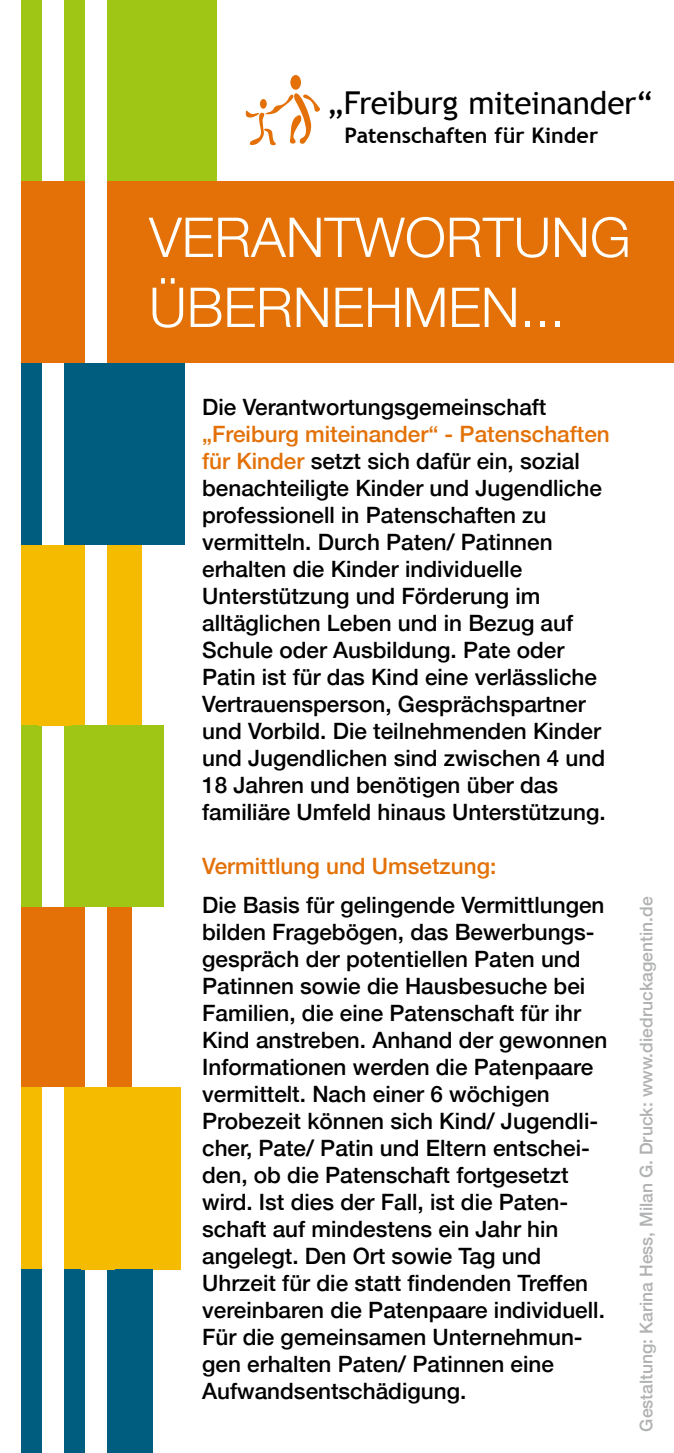
<style>
.page{position:relative;width:674px;height:1453px;background:#fff}
.page>*{position:absolute;margin:0;border:0;box-sizing:border-box;transform-origin:0 0}
.t1{font:300 55px/70px "Helvetica Neue";color:#fffffd}
.t2{font:31.5px "Trebuchet MS";letter-spacing:-.01em;color:#000}
.t3{font:500 22.5px/27px "Helvetica Neue";color:#000}
.t4{font:500 22.5px "Helvetica Neue";color:#e37107}
.t5{font:700 21.5px "Trebuchet MS";color:#000}
.t6{font:500 17.5px "Helvetica Neue";color:#b1b2b3}
.s1{color:#e37107}
</style>
<div class="page">
<div style="left:21px;top:0;width:195px;height:182px;background:#9fc515"></div>
<div style="left:21px;top:181px;width:652px;height:182px;background:#e37107"></div>
<div style="left:21px;top:363px;width:163px;height:182px;background:#005d80"></div>
<div style="left:21px;top:545px;width:121px;height:181px;background:#f4bb00"></div>
<div style="left:21px;top:725px;width:142px;height:182px;background:#9fc515"></div>
<div style="left:21px;top:907px;width:110px;height:181px;background:#e37107"></div>
<div style="left:21px;top:1087px;width:160px;height:183px;background:#f4bb00"></div>
<div style="left:21px;top:1270px;width:131px;height:183px;background:#005d80"></div>
<div style="left:43px;top:0;width:21px;height:1453px;background:#fff"></div>
<div style="left:85px;top:0;width:22px;height:1453px;background:#fff"></div>
<div style="left:81px;top:1087px;width:34px;height:183px;background:#f4bb00"></div>
<div style="left:32px;top:907px;width:35px;height:180px;background:#e37107"></div>
<div style="left:72px;top:725px;width:45px;height:182px;background:#9fc515"></div>
<div style="left:38px;top:545px;width:33px;height:180px;background:#f4bb00"></div>
<div style="left:82px;top:363px;width:35px;height:181px;background:#005d80"></div>
<div style="left:39px;top:181px;width:29px;height:182px;background:#e37107"></div>
<svg style="left:245px;top:75px;width:75px;height:70px"></svg>
<h2 class="t2" style="left:327px;top:84px;width:327px">„Freiburg miteinander“</h2>
<p class="t5" style="left:344px;top:122px;width:255px">Patenschaften für Kinder</p>
<h1 class="t1" style="left:149px;top:198px;width:483px">VERANTWORTUNG<br>ÜBERNEHMEN...</h1>
<p class="t3" style="left:202px;top:392px;width:345px">Die Verantwortungsgemeinschaft</p>
<p class="t3" style="left:202px;top:419px;width:409px"><span class="s1">„Freiburg miteinander“ - Patenschaften für Kinder</span> setzt sich dafür ein, sozial benachteiligte Kinder und Jugendliche professionell in Patenschaften zu vermitteln. Durch Paten/ Patinnen erhalten die Kinder individuelle Unterstützung und Förderung im alltäglichen Leben und in Bezug auf Schule oder Ausbildung. Pate oder Patin ist für das Kind eine verlässliche Vertrauensperson, Gesprächspartner und Vorbild. Die teilnehmenden Kinder und Jugendlichen sind zwischen 4 und 18 Jahren und benötigen über das familiäre Umfeld hinaus Unterstützung.</p>
<p class="t4" style="left:202px;top:848px;width:295px">Vermittlung und Umsetzung:</p>
<p class="t3" style="left:202px;top:890px;width:406px">Die Basis für gelingende Vermittlungen bilden Fragebögen, das Bewerbungs&shy;gespräch der potentiellen Paten und Patinnen sowie die Hausbesuche bei Familien, die eine Patenschaft für ihr Kind anstreben. Anhand der gewonnen Informationen werden die Patenpaare vermittelt. Nach einer 6 wöchigen Probezeit können sich Kind/ Jugendli&shy;cher, Pate/ Patin und Eltern entschei&shy;den, ob die Patenschaft fortgesetzt wird. Ist dies der Fall, ist die Paten&shy;schaft auf mindestens ein Jahr hin angelegt. Den Ort sowie Tag und Uhrzeit für die statt findenden Treffen vereinbaren die Patenpaare individuell.<br>Für die gemeinsamen Unternehmun&shy;gen erhalten Paten/ Patinnen eine Aufwandsentschädigung.</p>
<p class="t6" style="left:631px;top:1431px;width:536px;rotate:-90deg">Gestaltung: Karina Hess, Milan G. Druck: www.diedruckagentin.de</p>
</div>
